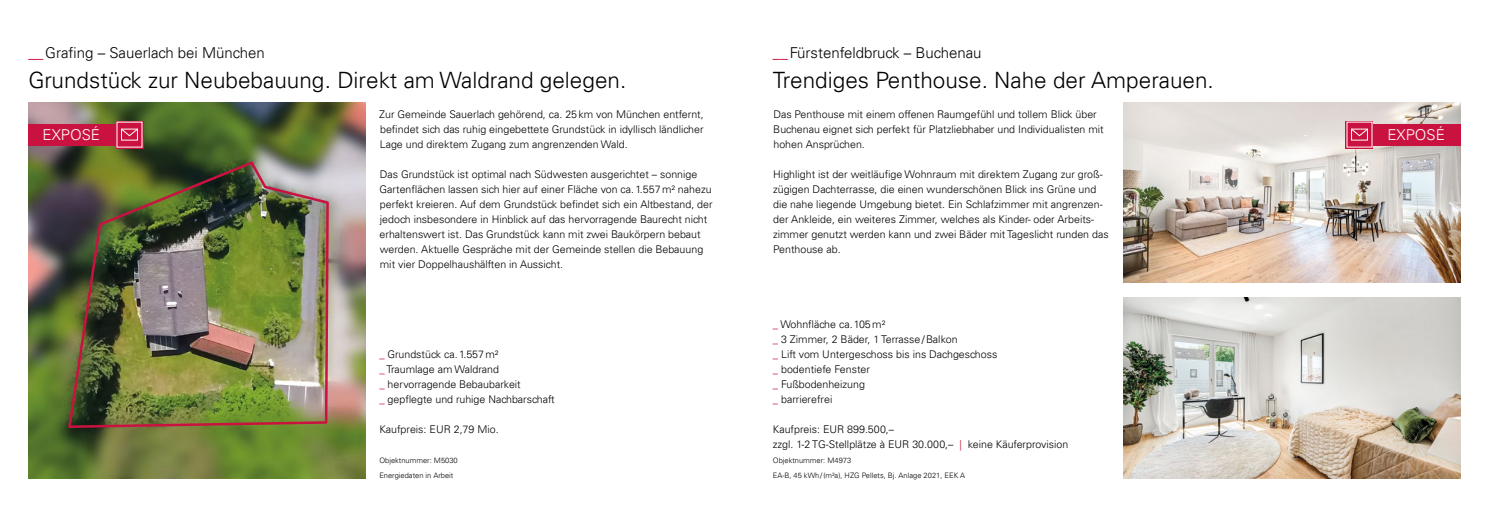
<style>
.page{position:relative;width:1489px;height:525px;background:#fff}
.page>*{position:absolute;margin:0;border:0;box-sizing:border-box;transform-origin:0 0}
.t1{font:300 22.5px "Univers LT";color:#000}
.t2{font:300 15px "Univers LT";color:#000}
.t3{font:300 15px "Univers LT";color:#fff}
.t4{font:300 10.62px/15px "Univers LT";color:#000}
.t5{font:300 7.5px/15px "Univers LT";color:#000}
.s1{color:#ca1240}
</style>
<div class="page">
<img style="left:28px;top:103px;width:337px;height:375px">
<img style="left:1123px;top:298px;width:337px;height:180px">
<img style="left:1123px;top:103px;width:337px;height:180px">
<img style="left:67px;top:159px;width:263px;height:270px">
<div style="left:28px;top:124px;width:103px;height:21px;background:#ca1240"></div>
<svg style="left:116px;top:121px;width:27px;height:27px"></svg>
<div style="left:121px;top:128px;width:17px;height:12px;border:1px solid #fff"></div>
<svg style="left:121px;top:128px;width:17px;height:9px"></svg>
<div style="left:1357px;top:124px;width:103px;height:21px;background:#ca1240"></div>
<svg style="left:1345px;top:121px;width:28px;height:27px"></svg>
<svg style="left:1350px;top:128px;width:18px;height:9px"></svg>
<h2 class="t2" style="left:28px;top:43px;width:238px"><span class="s1">__</span>Grafing – Sauerlach bei München</h2>
<h1 class="t1" style="left:28px;top:66px;width:599px">Grundstück zur Neubebauung. Direkt am Waldrand gelegen.</h1>
<h2 class="t2" style="left:772px;top:43px;width:210px"><span class="s1">__</span>Fürstenfeldbruck – Buchenau</h2>
<h1 class="t1" style="left:772px;top:66px;width:442px">Trendiges Penthouse. Nahe der Amperauen.</h1>
<p class="t4" style="left:379px;top:106px;width:326px;text-align:justify">Zur Gemeinde Sauerlach gehörend, ca. 25km von München entfernt, befindet sich das ruhig eingebettete Grundstück in idyllisch ländlicher Lage und direktem Zugang zum angrenzenden Wald.</p>
<p class="t4" style="left:379px;top:166px;width:334px">Das Grundstück ist optimal nach Südwesten ausgerichtet – sonnige Gartenflächen lassen sich hier auf einer Fläche von ca.1.557m² nahezu perfekt kreieren. Auf dem Grundstück befindet sich ein Altbestand, der jedoch insbesondere in Hinblick auf das hervorragende Baurecht nicht erhaltenswert ist. Das Grundstück kann mit zwei Baukörpern bebaut werden. Aktuelle Gespräche mit der Gemeinde stellen die Bebauung mit vier Doppelhaushälften in Aussicht.</p>
<p class="t4" style="left:773px;top:106px;width:332px">Das Penthouse mit einem offenen Raumgefühl und tollem Blick über<br>Buchenau eignet sich perfekt für Platzliebhaber und Individualisten mit hohen Ansprüchen.</p>
<p class="t4" style="left:773px;top:166px;width:337px">Highlight ist der weitläufige Wohnraum mit direktem Zugang zur groß&shy;zügigen Dachterrasse, die einen wunderschönen Blick ins Grüne und die nahe liegende Umgebung bietet. Ein Schlafzimmer mit angrenzen&shy;der Ankleide, ein weiteres Zimmer, welches als Kinder- oder Arbeits&shy;zimmer genutzt werden kann und zwei Bäder mit Tageslicht runden das Penthouse ab.</p>
<h2 class="t3" style="left:43px;top:125px;width:59px">EXPOSÉ</h2>
<h2 class="t3" style="left:1387px;top:125px;width:59px">EXPOSÉ</h2>
<p class="t4" style="left:379px;top:346px;width:177px"><span class="s1">_</span> Grundstück ca.1.557m²<br><span class="s1">_</span> Traumlage am Waldrand<br><span class="s1">_</span> hervorragende Bebaubarkeit<br><span class="s1">_</span> gepflegte und ruhige Nachbarschaft</p>
<p class="t4" style="left:379px;top:421px;width:121px">Kaufpreis: EUR 2,79 Mio.</p>
<p class="t5" style="left:379px;top:452px;width:80px">Objektnummer: M5030<br>Energiedaten in Arbeit</p>
<p class="t4" style="left:772px;top:316px;width:226px"><span class="s1">_</span> Wohnfläche ca.105m²<br><span class="s1">_</span> 3 Zimmer, 2 Bäder, 1 Terrasse/Balkon<br><span class="s1">_</span> Lift vom Untergeschoss bis ins Dachgeschoss <span class="s1">_</span> bodentiefe Fenster<br><span class="s1">_</span> Fußbodenheizung<br><span class="s1">_</span> barrierefrei</p>
<p class="t4" style="left:772px;top:421px;width:297px">Kaufpreis: EUR 899.500,–<br>zzgl. 1-2 TG-Stellplätze à EUR 30.000,– <span class="s1">|</span> keine Käuferprovision</p>
<p class="t5" style="left:772px;top:452px;width:194px">Objektnummer: M4973<br>EA-B, 45 kWh/(m²a), HZG Pellets, Bj. Anlage 2021, EEK A</p>
</div>
